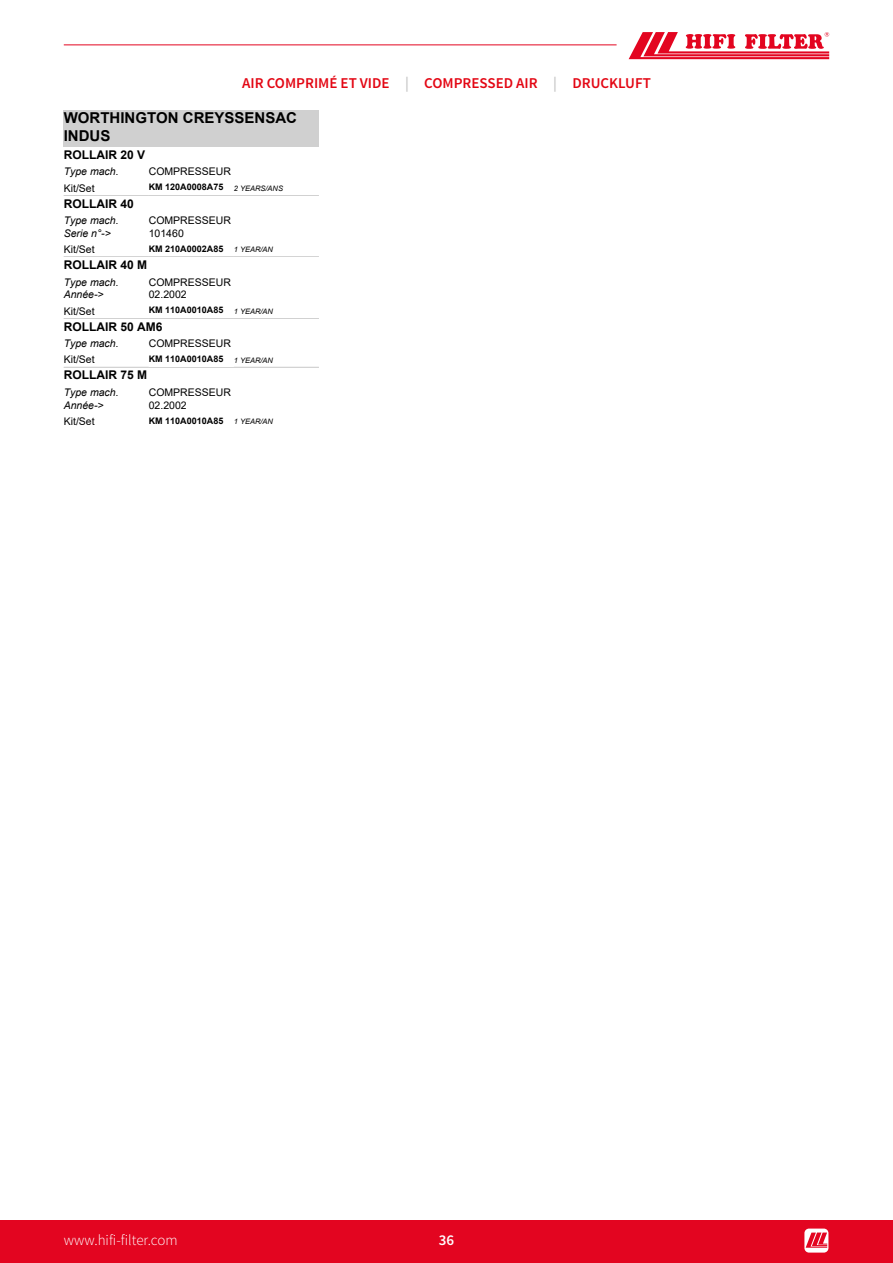
<style>
.page{position:relative;width:893px;height:1263px;background:#fff}
.page>*{position:absolute;margin:0;border:0;box-sizing:border-box;transform-origin:0 0}
.t1{font:600 15px "Source Sans Pro";color:#e30613}
.t2{font:700 15px/18px "Arial";color:#000}
.t3{font:300 15px "Source Sans Pro";color:#fff}
.t4{font:600 15px "Source Sans Pro";color:#fff}
.t5{font:700 12px "Arial";color:#000}
.t6{font:10.5px "Arial";color:#000}
.t7{font:italic 10.5px "Arial";color:#000}
.t8{font:700 9px "Arial";color:#000}
.s1{color:#c6c6c6}
.s2{font-weight:400;font-style:italic;font-size:7.5px}
</style>
<div class="page">
<div style="left:0;top:1220px;width:893px;height:43px;background:#e30520"></div>
<hr style="left:64px;top:45px;width:553px;height:1px;background:#e30520">
<svg style="left:629px;top:32px;width:200px;height:27px"></svg>
<div style="left:804px;top:1228px;width:24px;height:24px;background:#fff;border-radius:5px"></div>
<svg style="left:806px;top:1232px;width:21px;height:16px"></svg>
<div style="left:64px;top:110px;width:255px;height:36px;background:#d0d0d0"></div>
<hr style="left:64px;top:146px;width:85px;height:1px;background:#d0d0d0">
<hr style="left:149px;top:146px;width:85px;height:1px;background:#d0d0d0">
<hr style="left:234px;top:146px;width:85px;height:1px;background:#d0d0d0">
<hr style="left:64px;top:195px;width:85px;height:1px;background:#d0d0d0">
<hr style="left:149px;top:195px;width:85px;height:1px;background:#d0d0d0">
<hr style="left:234px;top:195px;width:85px;height:1px;background:#d0d0d0">
<hr style="left:64px;top:257px;width:85px;height:1px;background:#d0d0d0">
<hr style="left:149px;top:257px;width:85px;height:1px;background:#d0d0d0">
<hr style="left:234px;top:257px;width:85px;height:1px;background:#d0d0d0">
<hr style="left:64px;top:318px;width:85px;height:1px;background:#d0d0d0">
<hr style="left:149px;top:318px;width:85px;height:1px;background:#d0d0d0">
<hr style="left:234px;top:318px;width:85px;height:1px;background:#d0d0d0">
<hr style="left:64px;top:367px;width:85px;height:1px;background:#d0d0d0">
<hr style="left:149px;top:367px;width:85px;height:1px;background:#d0d0d0">
<hr style="left:234px;top:367px;width:85px;height:1px;background:#d0d0d0">
<h1 class="t1" style="left:242px;top:74px;width:410px">AIR COMPRIMÉ ET VIDE <span class="s1">|</span> COMPRESSED AIR <span class="s1">|</span> DRUCKLUFT</h1>
<h1 class="t2" style="left:64px;top:109px;width:235px">WORTHINGTON CREYSSENSAC<br>INDUS</h1>
<p class="t5" style="left:64px;top:146px;width:83px">ROLLAIR 20 V</p>
<p class="t7" style="left:64px;top:165px;width:56px">Type mach.</p>
<p class="t6" style="left:149px;top:164px;width:84px">COMPRESSEUR</p>
<p class="t6" style="left:64px;top:181px;width:32px">Kit/Set</p>
<p class="t8" style="left:149px;top:181px;width:136px">KM 120A0008A75 <span class="s2">2 YEARS/ANS</span></p>
<p class="t5" style="left:64px;top:195px;width:72px">ROLLAIR 40</p>
<p class="t7" style="left:64px;top:214px;width:56px">Type mach.</p>
<p class="t6" style="left:149px;top:213px;width:84px">COMPRESSEUR</p>
<p class="t7" style="left:64px;top:226px;width:49px">Serie n°-&gt;</p>
<p class="t6" style="left:149px;top:226px;width:37px">101460</p>
<p class="t6" style="left:64px;top:242px;width:32px">Kit/Set</p>
<p class="t8" style="left:149px;top:242px;width:126px">KM 210A0002A85 <span class="s2">1 YEAR/AN</span></p>
<p class="t5" style="left:64px;top:256px;width:85px">ROLLAIR 40 M</p>
<p class="t7" style="left:64px;top:275px;width:56px">Type mach.</p>
<p class="t6" style="left:149px;top:275px;width:84px">COMPRESSEUR</p>
<p class="t7" style="left:64px;top:288px;width:41px">Année-&gt;</p>
<p class="t6" style="left:149px;top:287px;width:39px">02.2002</p>
<p class="t6" style="left:64px;top:304px;width:32px">Kit/Set</p>
<p class="t8" style="left:149px;top:304px;width:126px">KM 110A0010A85 <span class="s2">1 YEAR/AN</span></p>
<p class="t5" style="left:64px;top:318px;width:100px">ROLLAIR 50 AM6</p>
<p class="t7" style="left:64px;top:337px;width:56px">Type mach.</p>
<p class="t6" style="left:149px;top:336px;width:84px">COMPRESSEUR</p>
<p class="t6" style="left:64px;top:353px;width:32px">Kit/Set</p>
<p class="t8" style="left:149px;top:353px;width:126px">KM 110A0010A85 <span class="s2">1 YEAR/AN</span></p>
<p class="t5" style="left:64px;top:367px;width:85px">ROLLAIR 75 M</p>
<p class="t7" style="left:64px;top:386px;width:56px">Type mach.</p>
<p class="t6" style="left:149px;top:385px;width:84px">COMPRESSEUR</p>
<p class="t7" style="left:64px;top:398px;width:41px">Année-&gt;</p>
<p class="t6" style="left:149px;top:398px;width:39px">02.2002</p>
<p class="t6" style="left:64px;top:414px;width:32px">Kit/Set</p>
<p class="t8" style="left:149px;top:414px;width:126px">KM 110A0010A85 <span class="s2">1 YEAR/AN</span></p>
<h1 class="t3" style="left:64px;top:1230px;width:115px">www.hifi-filter.com</h1>
<h1 class="t4" style="left:439px;top:1230px;width:17px">36</h1>
</div>
